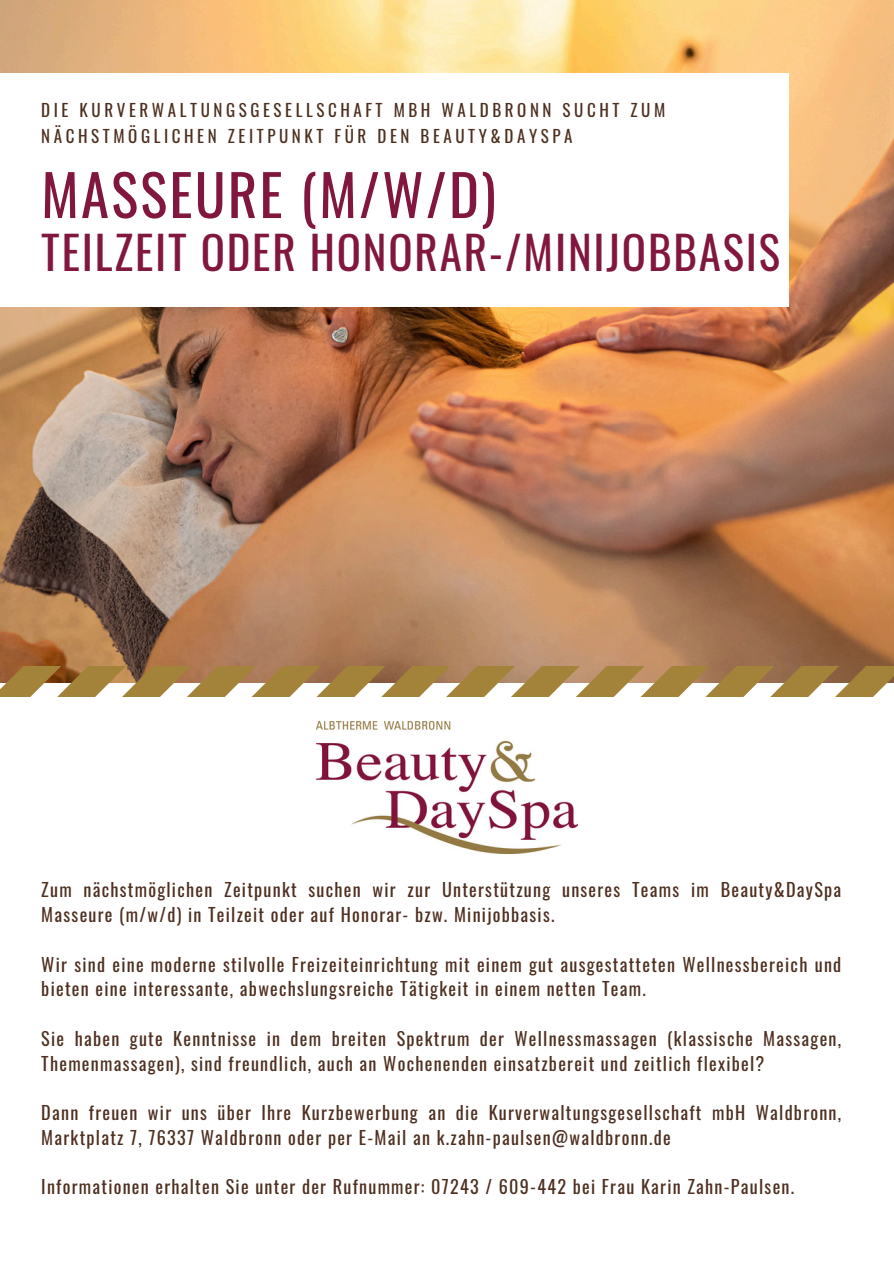
<style>
.page{position:relative;width:894px;height:1264px;background:#fff}
.page>*{position:absolute;margin:0;border:0;box-sizing:border-box;transform-origin:0 0}
.t1{font:56.7px "Oswald";letter-spacing:.04em;color:#81173e}
.t2{font:45px "Oswald";letter-spacing:.04em;color:#81173e}
.t3{font:18.15px/24.8px "Oswald";letter-spacing:.07em;color:#4e2f20}
.t4{font:16.95px/25.8px "Oswald";letter-spacing:.21em;color:#4e2f20}
</style>
<div class="page">
<img style="left:0;top:0;width:893px;height:666px">
<div style="left:0;top:73px;width:788px;height:233px;background:#fff"></div>
<svg style="left:0;top:666px;width:893px;height:31px"></svg>
<img style="left:317px;top:722px;width:260px;height:131px">
<p class="t4" style="left:41px;top:96px;width:625px">DIE KURVERWALTUNGSGESELLSCHAFT MBH WALDBRONN SUCHT ZUM<br>NÄCHSTMÖGLICHEN ZEITPUNKT FÜR DEN BEAUTY&amp;DAYSPA</p>
<p class="t1" style="left:41px;top:150px;width:456px">MASSEURE (M/W/D)</p>
<p class="t2" style="left:41px;top:217px;width:740px">TEILZEIT ODER HONORAR-/MINIJOBBASIS</p>
<h2 class="t3" style="left:41px;top:876px;width:801px">Zum nächstmöglichen Zeitpunkt suchen wir zur Unterstützung unseres Teams im Beauty&amp;DaySpa<br>Masseure (m/w/d) in Teilzeit oder auf Honorar- bzw. Minijobbasis.</h2>
<h1 class="t3" style="left:41px;top:950px;width:801px">Wir sind eine moderne stilvolle Freizeiteinrichtung mit einem gut ausgestatteten Wellnessbereich und bieten eine interessante, abwechslungsreiche Tätigkeit in einem netten Team.</h1>
<p class="t3" style="left:41px;top:1025px;width:801px">Sie haben gute Kenntnisse in dem breiten Spektrum der Wellnessmassagen (klassische Massagen,<br>Themenmassagen), sind freundlich, auch an Wochenenden einsatzbereit und zeitlich flexibel?</p>
<p class="t3" style="left:41px;top:1099px;width:801px">Dann freuen wir uns über Ihre Kurzbewerbung an die Kurverwaltungsgesellschaft mbH Waldbronn,<br>Marktplatz 7, 76337 Waldbronn oder per E-Mail an k.zahn-paulsen@waldbronn.de</p>
<p class="t3" style="left:41px;top:1173px;width:754px">Informationen erhalten Sie unter der Rufnummer: 07243 / 609-442 bei Frau Karin Zahn-Paulsen.</p>
</div>
